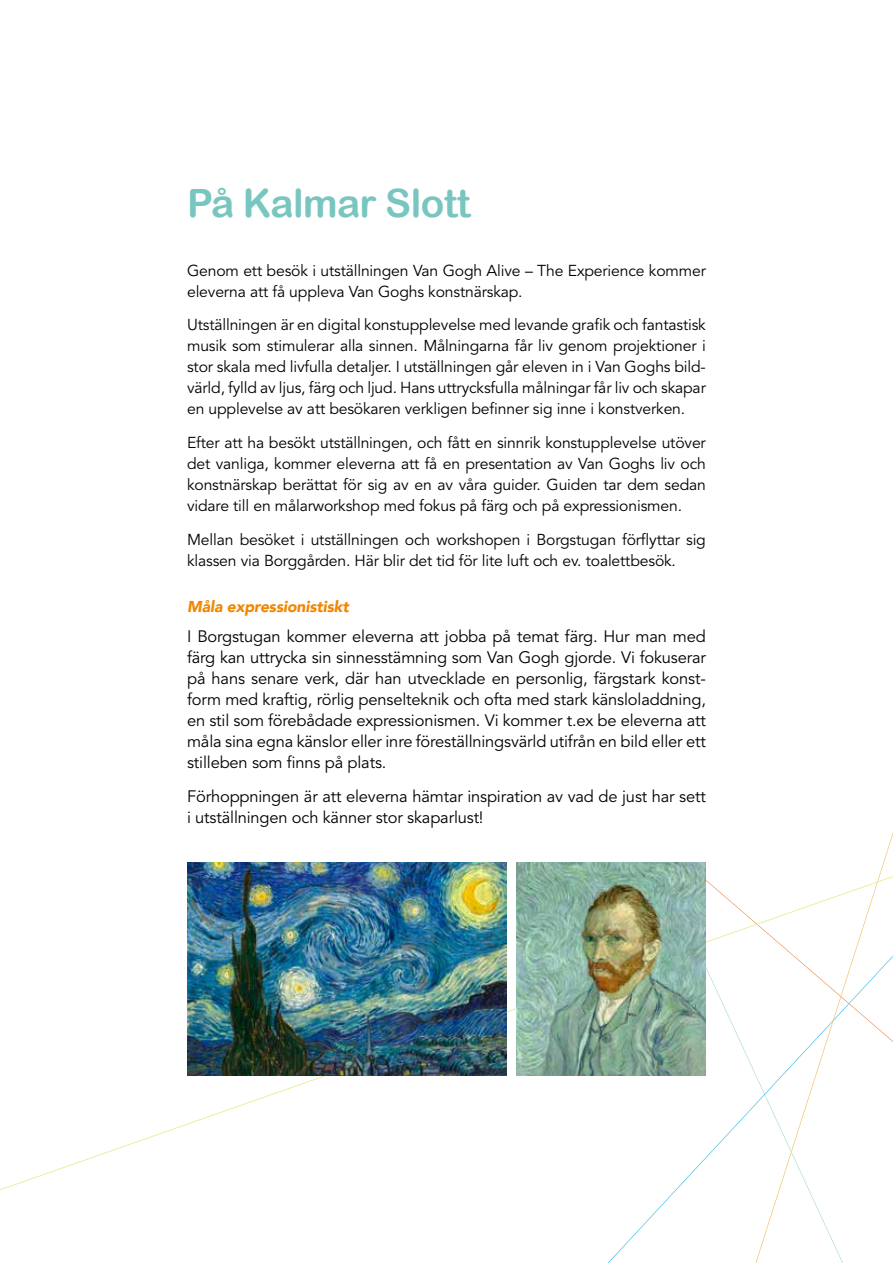
<style>
.page{position:relative;width:893px;height:1263px;background:#fff}
.page>*{position:absolute;margin:0;border:0;box-sizing:border-box;transform-origin:0 0}
.t1{font:39px "Arial Rounded MT Bold";letter-spacing:-.015em;color:#79c6c0}
.t2{font:16.5px/21px "Avenir LT Std";letter-spacing:-.01em;color:#000;text-align:justify}
.t3{font:15.75px/21px "Avenir LT Std";letter-spacing:-.01em;color:#000}
.t4{font:italic 900 15.75px "Avenir";letter-spacing:-.01em;color:#f18700}
</style>
<div class="page">
<svg style="left:608px;top:1042px;width:235px;height:221px"></svg>
<svg style="left:706px;top:864px;width:187px;height:178px"></svg>
<img style="left:517px;top:863px;width:189px;height:213px">
<img style="left:187px;top:863px;width:319px;height:213px">
<h1 class="t1" style="left:187px;top:181px;width:285px">På Kalmar Slott</h1>
<p class="t3" style="left:187px;top:260px;width:520px">Genom ett besök i utställningen Van Gogh Alive – The Experience kommer eleverna att få uppleva Van Goghs konstnärskap.</p>
<p class="t3" style="left:187px;top:315px;width:520px;text-align:justify">Utställningen är en digital konstupplevelse med levande grafik och fantastisk musik som stimulerar alla sinnen. Målningarna får liv genom projektioner i stor skala med livfulla detaljer. I utställningen går eleven in i Van Goghs bild&shy;värld, fylld av ljus, färg och ljud. Hans uttrycksfulla målningar får liv och skapar en upplevelse av att besökaren verkligen befinner sig inne i konstverken.</p>
<p class="t3" style="left:187px;top:433px;width:520px;text-align:justify">Efter att ha besökt utställningen, och fått en sinnrik konstupplevelse utöver det vanliga, kommer eleverna att få en presentation av Van Goghs liv och konstnärskap berättat för sig av en av våra guider. Guiden tar dem sedan vidare till en målarworkshop med fokus på färg och på expressionismen.</p>
<p class="t3" style="left:187px;top:529px;width:520px">Mellan besöket i utställningen och workshopen i Borgstugan förflyttar sig klassen via Borggården. Här blir det tid för lite luft och ev. toalettbesök.</p>
<p class="t4" style="left:187px;top:594px;width:163px">Måla expressionistiskt</p>
<p class="t2" style="left:187px;top:626px;width:520px">I Borgstugan kommer eleverna att jobba på temat färg. Hur man med färg kan uttrycka sin sinnesstämning som Van Gogh gjorde. Vi fokuserar på hans senare verk, där han utvecklade en personlig, färgstark konst&shy;form med kraftig, rörlig penselteknik och ofta med stark känsloladdning, en stil som förebådade expressionismen. Vi kommer t.ex be eleverna att måla sina egna känslor eller inre föreställningsvärld utifrån en bild eller ett stilleben som finns på plats.</p>
<p class="t2" style="left:187px;top:786px;width:520px">Förhoppningen är att eleverna hämtar inspiration av vad de just har sett i utställningen och känner stor skaparlust!</p>
</div>
